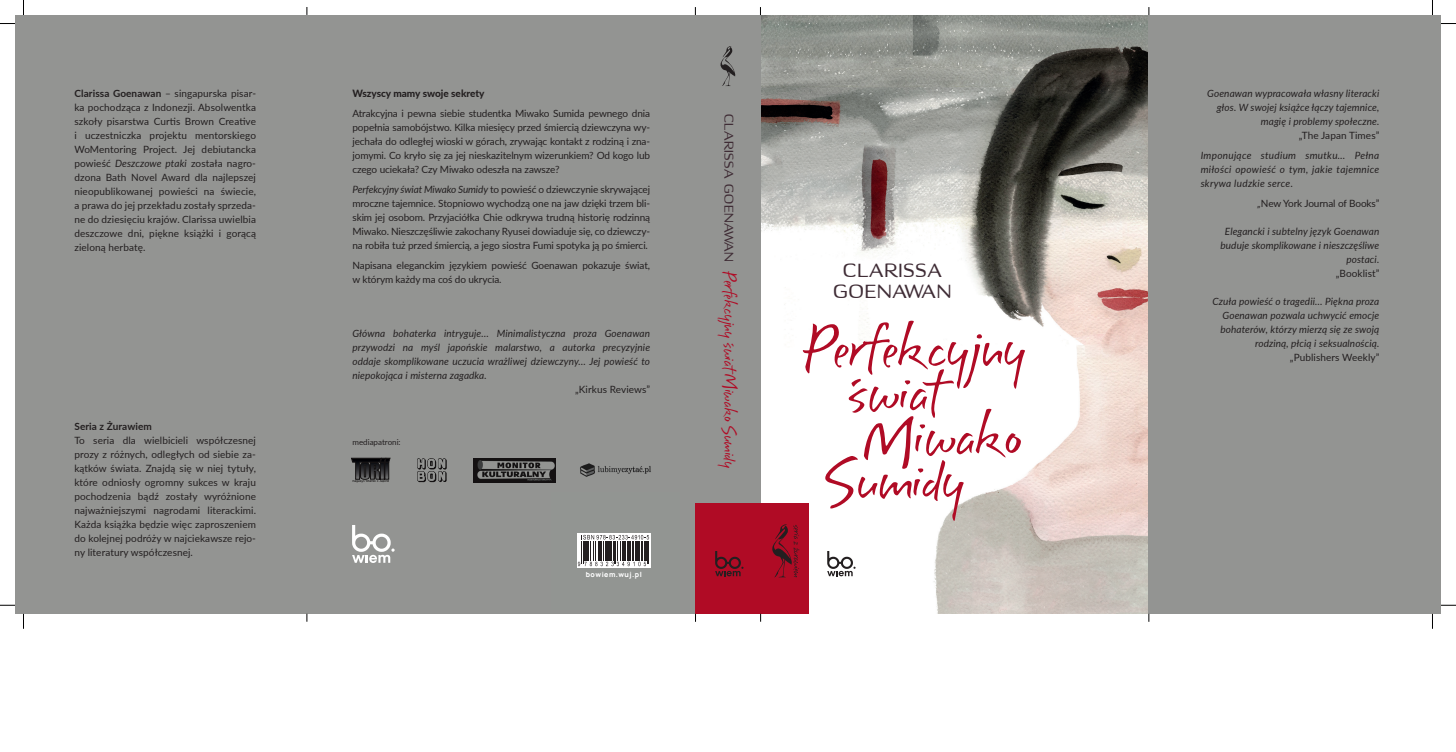
<style>
.page{position:relative;width:1456px;height:752px;background:#fff}
.page>*{position:absolute;margin:0;border:0;box-sizing:border-box;transform-origin:0 0}
.t1{font:italic 80px "Brisa Pl Alternates";letter-spacing:-.025em;color:#b00b25}
.t2{font:italic 24px "Brisa Pl Alternates";color:#b00b25}
.t3{font:18px/21.6px "Ohitashi";letter-spacing:.05em;color:#3f2c35;text-align:center}
.t4{font:10px/14px "Lato";letter-spacing:-.01em;color:#231f20;text-align:justify}
.t5{font:italic 10px/14px "Lato";letter-spacing:.01em;color:#231f20;text-align:right}
.t6{font:10px "Lato";letter-spacing:.01em;color:#231f20}
.t7{font:800 10px "Lato";color:#231f20}
.t8{font:700 10px "Lato";letter-spacing:.01em;color:#231f20}
.t9{font:8px "Lato";color:#231f20}
.t10{font:800 7px "Manrope";letter-spacing:.075em;color:#fff}
.s1{font-weight:700}
.s2{font-style:italic}
.s3{font-family:"Ohitashi";font-style:normal;font-size:12px;color:#3f2c35}
</style>
<div class="page">
<img style="left:761px;top:15px;width:388px;height:598px">
<div style="left:15px;top:15px;width:746px;height:598px;background:#939492"></div>
<div style="left:695px;top:503px;width:66px;height:110px;background:#b00b25"></div>
<div style="left:761px;top:503px;width:48px;height:110px;background:#b00b25"></div>
<div style="left:1149px;top:15px;width:292px;height:598px;background:#939492"></div>
<svg style="left:720px;top:46px;width:15px;height:40px"></svg>
<svg style="left:772px;top:524px;width:27px;height:53px"></svg>
<img style="left:473px;top:458px;width:83px;height:24px">
<img style="left:580px;top:463px;width:71px;height:13px">
<svg style="left:351px;top:457px;width:40px;height:26px"></svg>
<svg style="left:351px;top:458px;width:39px;height:24px"></svg>
<svg style="left:417px;top:458px;width:30px;height:24px"></svg>
<svg style="left:0;top:23px;width:15px;height:1px"></svg>
<svg style="left:1441px;top:23px;width:15px;height:1px"></svg>
<svg style="left:0;top:604px;width:15px;height:1px"></svg>
<svg style="left:1441px;top:604px;width:15px;height:1px"></svg>
<svg style="left:23px;top:0;width:1px;height:15px"></svg>
<svg style="left:23px;top:613px;width:1px;height:15px"></svg>
<svg style="left:1432px;top:0;width:1px;height:15px"></svg>
<svg style="left:1432px;top:613px;width:1px;height:15px"></svg>
<svg style="left:827px;top:550px;width:28px;height:26px"></svg>
<svg style="left:715px;top:551px;width:28px;height:25px"></svg>
<svg style="left:352px;top:525px;width:43px;height:37px"></svg>
<div style="left:577px;top:533px;width:74px;height:34px;background:#fff"></div>
<svg style="left:577px;top:534px;width:72px;height:32px"></svg>
<p class="t4" style="left:74px;top:86px;width:183px"><span class="s1">Clarissa Goenawan</span> – singapurska pisar&shy;ka pochodząca z Indonezji. Absolwentka szkoły pisarstwa Curtis Brown Creative i uczestniczka projektu mentorskiego WoMentoring Project. Jej debiutancka powieść <span class="s2">Deszczowe ptaki</span> została nagro&shy;dzona Bath Novel Award dla najlepszej nieopublikowanej powieści na świecie, a prawa do jej przekładu zostały sprzeda&shy;ne do dziesięciu krajów. Clarissa uwielbia deszczowe dni, piękne książki i gorącą zieloną herbatę.</p>
<p class="t8" style="left:74px;top:418px;width:79px">Seria z Żurawiem</p>
<p class="t4" style="left:74px;top:432px;width:183px">To seria dla wielbicieli współczesnej prozy z różnych, odległych od siebie za&shy;kątków świata. Znajdą się w niej tytuły, które odniosły ogromny sukces w kraju pochodzenia bądź zostały wyróżnione najważniejszymi nagrodami literackimi.<br>Każda książka będzie więc zaproszeniem do kolejnej podróży w najciekawsze rejo&shy;ny literatury współczesnej.</p>
<p class="t7" style="left:352px;top:86px;width:134px">Wszyscy mamy swoje sekrety</p>
<p class="t4" style="left:352px;top:106px;width:299px">Atrakcyjna i pewna siebie studentka Miwako Sumida pewnego dnia popełnia samobójstwo. Kilka miesięcy przed śmiercią dziewczyna wy&shy;jechała do odległej wioski w górach, zrywając kontakt z rodziną i zna&shy;jomymi. Co kryło się za jej nieskazitelnym wizerunkiem? Od kogo lub czego uciekała? Czy Miwako odeszła na zawsze?</p>
<p class="t4" style="left:352px;top:182px;width:299px"><span class="s2">Perfekcyjny świat Miwako Sumidy</span> to powieść o dziewczynie skrywającej mroczne tajemnice. Stopniowo wychodzą one na jaw dzięki trzem bli&shy;skim jej osobom. Przyjaciółka Chie odkrywa trudną historię rodzinną Miwako. Nieszczęśliwie zakochany Ryusei dowiaduje się, co dziewczy&shy;na robiła tuż przed śmiercią, a jego siostra Fumi spotyka ją po śmierci.</p>
<p class="t4" style="left:352px;top:257px;width:299px">Napisana eleganckim językiem powieść Goenawan pokazuje świat, w którym każdy ma coś do ukrycia.</p>
<p class="t5" style="left:352px;top:325px;width:299px;text-align:justify">Główna bohaterka intryguje… Minimalistyczna proza Goenawan przywodzi na myśl japońskie malarstwo, a autorka precyzyjnie oddaje skomplikowane uczucia wrażliwej dziewczyny… Jej powieść to niepokojąca i misterna zagadka.</p>
<p class="t6" style="left:575px;top:382px;width:77px">„Kirkus Reviews”</p>
<p class="t9" style="left:352px;top:436px;width:50px">mediapatroni:</p>
<p class="t10" style="left:586px;top:569px;width:58px">bowiem.wuj.pl</p>
<h2 class="t2" style="left:742px;top:114px;width:366px;rotate:90deg"><span class="s3">C L A R I S S A G O E N AWA N</span> PerfekcyjnyświatMiwakoSumidy</h2>
<h3 class="t3" style="left:834px;top:259px;width:119px">CLARISSA<br>GOENAWAN</h3>
<h1 class="t1" style="left:806px;top:306px;width:233px">Perfekcyjny</h1>
<h1 class="t1" style="left:849px;top:350px;width:140px">świat</h1>
<h1 class="t1" style="left:867px;top:394px;width:190px">Miwako</h1>
<h1 class="t1" style="left:825px;top:438px;width:145px">Sumidy</h1>
<p class="t5" style="left:1207px;top:86px;width:174px">Goenawan wypracowała własny literacki głos. W swojej książce łączy tajemnice, magię i problemy społeczne.</p>
<p class="t6" style="left:1299px;top:128px;width:82px">„The Japan Times”</p>
<p class="t5" style="left:1201px;top:148px;width:180px;text-align:justify">Imponujące studium smutku… Pełna miłości opowieść o tym, jakie tajemnice skrywa ludzkie serce.</p>
<p class="t4" style="left:1258px;top:196px;width:123px"><span class="s2">„</span>New York Journal of Books”</p>
<p class="t5" style="left:1220px;top:224px;width:160px">Elegancki i subtelny język Goenawan buduje skomplikowane i nieszczęśliwe postaci.</p>
<p class="t6" style="left:1336px;top:266px;width:45px">„Booklist”</p>
<p class="t5" style="left:1212px;top:294px;width:168px">Czuła powieść o tragedii… Piękna proza Goenawan pozwala uchwycić emocje bohaterów, którzy mierzą się ze swoją rodziną, płcią i seksualnością.</p>
<p class="t6" style="left:1290px;top:350px;width:91px">„Publishers Weekly”</p>
</div>
